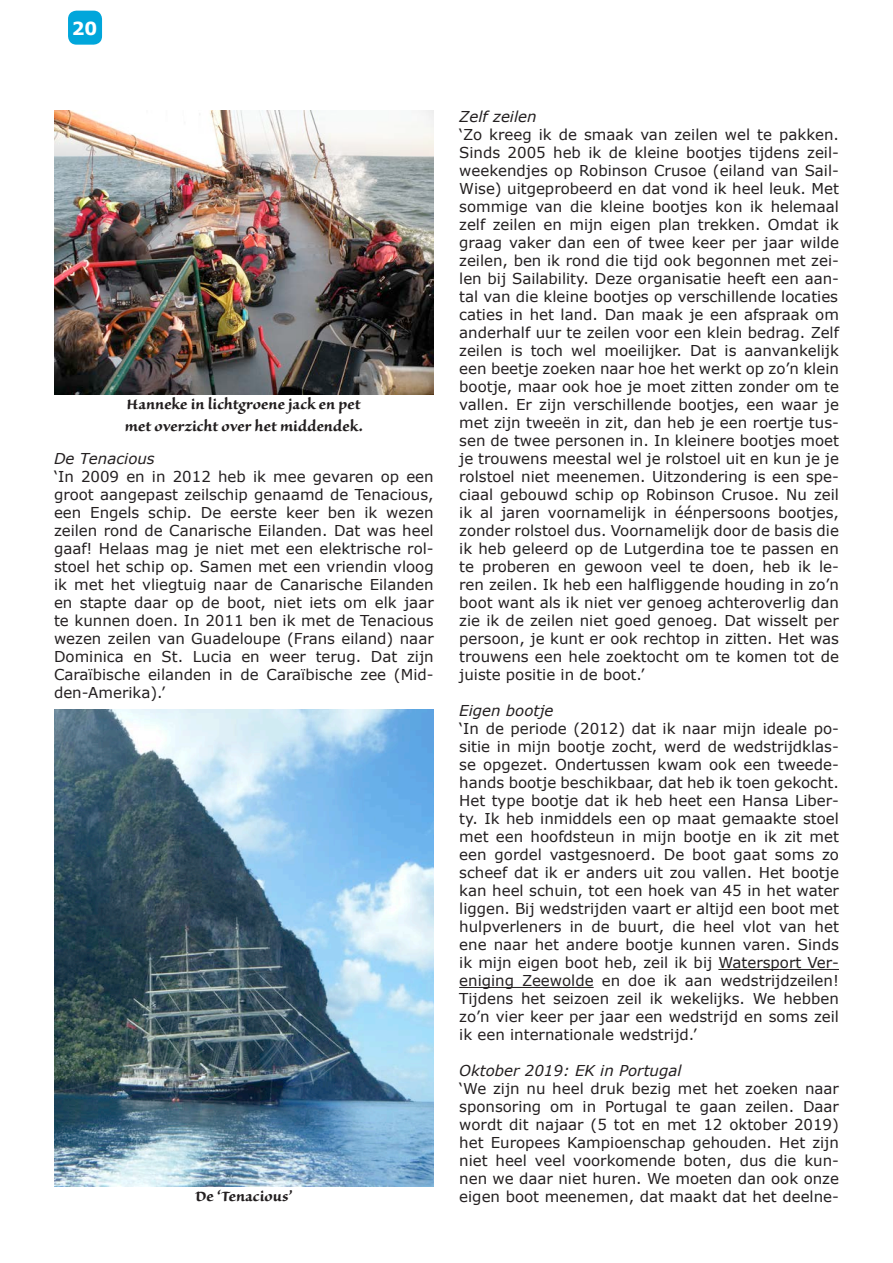
<style>
.page{position:relative;width:893px;height:1263px;background:#fff}
.page>*{position:absolute;margin:0;border:0;box-sizing:border-box;transform-origin:0 0}
.t1{font:700 18px/21.6px "Sanvito Pro";letter-spacing:.005em;color:#231f20}
.t2{font:700 18px "Verdana";color:#fff}
.t3{font:15px/18px "Verdana";color:#231f20;text-align:justify}
.t4{font:italic 15px "Verdana";color:#231f20}
</style>
<div class="page">
<div style="left:68px;top:11px;width:34px;height:34px;background:#00a6db;border-radius:9px"></div>
<img style="left:54px;top:709px;width:380px;height:477px">
<hr style="left:718px;top:969px;width:121px;height:1px;background:#231f20">
<hr style="left:459px;top:987px;width:135px;height:1px;background:#231f20">
<img style="left:54px;top:110px;width:379px;height:285px">
<p class="t2" style="left:72px;top:15px;width:27px">20</p>
<p class="t1" style="left:125px;top:394px;width:239px">Hanneke in lichtgroene jack en pet met overzicht over het middendek.</p>
<p class="t4" style="left:54px;top:448px;width:102px">De Tenacious</p>
<p class="t3" style="left:54px;top:467px;width:381px">‘In 2009 en in 2012 heb ik mee gevaren op een groot aangepast zeilschip genaamd de Tenacious, een Engels schip. De eerste keer ben ik wezen zeilen rond de Canarische Eilanden. Dat was heel gaaf! Helaas mag je niet met een elektrische rol&shy;stoel het schip op. Samen met een vriendin vloog ik met het vliegtuig naar de Canarische Eilanden en stapte daar op de boot, niet iets om elk jaar te kunnen doen. In 2011 ben ik met de Tenacious wezen zeilen van Guadeloupe (Frans eiland) naar Dominica en St. Lucia en weer terug. Dat zijn Caraïbische eilanden in de Caraïbische zee (Mid&shy;den-Amerika).’</p>
<p class="t1" style="left:195px;top:1185px;width:99px">De ‘Tenacious’</p>
<p class="t4" style="left:459px;top:106px;width:79px">Zelf zeilen</p>
<p class="t3" style="left:459px;top:125px;width:381px">‘Zo kreeg ik de smaak van zeilen wel te pakken.<br>Sinds 2005 heb ik de kleine bootjes tijdens zeil&shy;weekendjes op Robinson Crusoe (eiland van Sail-Wise) uitgeprobeerd en dat vond ik heel leuk. Met sommige van die kleine bootjes kon ik helemaal zelf zeilen en mijn eigen plan trekken. Omdat ik graag vaker dan een of twee keer per jaar wilde zeilen, ben ik rond die tijd ook begonnen met zei&shy;len bij Sailability. Deze organisatie heeft een aan&shy;tal van die kleine bootjes op verschillende locaties caties in het land. Dan maak je een afspraak om anderhalf uur te zeilen voor een klein bedrag. Zelf zeilen is toch wel moeilijker. Dat is aanvankelijk een beetje zoeken naar hoe het werkt op zo’n klein bootje, maar ook hoe je moet zitten zonder om te vallen. Er zijn verschillende bootjes, een waar je met zijn tweeën in zit, dan heb je een roertje tus&shy;sen de twee personen in. In kleinere bootjes moet je trouwens meestal wel je rolstoel uit en kun je je rolstoel niet meenemen. Uitzondering is een spe&shy;ciaal gebouwd schip op Robinson Crusoe. Nu zeil ik al jaren voornamelijk in éénpersoons bootjes, zonder rolstoel dus. Voornamelijk door de basis die ik heb geleerd op de Lutgerdina toe te passen en te proberen en gewoon veel te doen, heb ik le&shy;ren zeilen. Ik heb een halfliggende houding in zo’n boot want als ik niet ver genoeg achteroverlig dan zie ik de zeilen niet goed genoeg. Dat wisselt per persoon, je kunt er ook rechtop in zitten. Het was trouwens een hele zoektocht om te komen tot de juiste positie in de boot.’</p>
<p class="t4" style="left:459px;top:700px;width:96px">Eigen bootje</p>
<p class="t3" style="left:459px;top:719px;width:381px">‘In de periode (2012) dat ik naar mijn ideale po&shy;sitie in mijn bootje zocht, werd de wedstrijdklas&shy;se opgezet. Ondertussen kwam ook een tweede&shy;hands bootje beschikbaar, dat heb ik toen gekocht.<br>Het type bootje dat ik heb heet een Hansa Liber&shy;ty. Ik heb inmiddels een op maat gemaakte stoel met een hoofdsteun in mijn bootje en ik zit met een gordel vastgesnoerd. De boot gaat soms zo scheef dat ik er anders uit zou vallen. Het bootje kan heel schuin, tot een hoek van 45 in het water liggen. Bij wedstrijden vaart er altijd een boot met hulpverleners in de buurt, die heel vlot van het ene naar het andere bootje kunnen varen. Sinds ik mijn eigen boot heb, zeil ik bij Watersport Ver&shy;eniging Zeewolde en doe ik aan wedstrijdzeilen!<br>Tijdens het seizoen zeil ik wekelijks. We hebben zo’n vier keer per jaar een wedstrijd en soms zeil ik een internationale wedstrijd.’</p>
<p class="t4" style="left:459px;top:1060px;width:224px">Oktober 2019: EK in Portugal</p>
<p class="t3" style="left:459px;top:1079px;width:381px">‘We zijn nu heel druk bezig met het zoeken naar sponsoring om in Portugal te gaan zeilen. Daar wordt dit najaar (5 tot en met 12 oktober 2019) het Europees Kampioenschap gehouden. Het zijn niet heel veel voorkomende boten, dus die kun&shy;nen we daar niet huren. We moeten dan ook onze eigen boot meenemen, dat maakt dat het deelne-</p>
</div>
